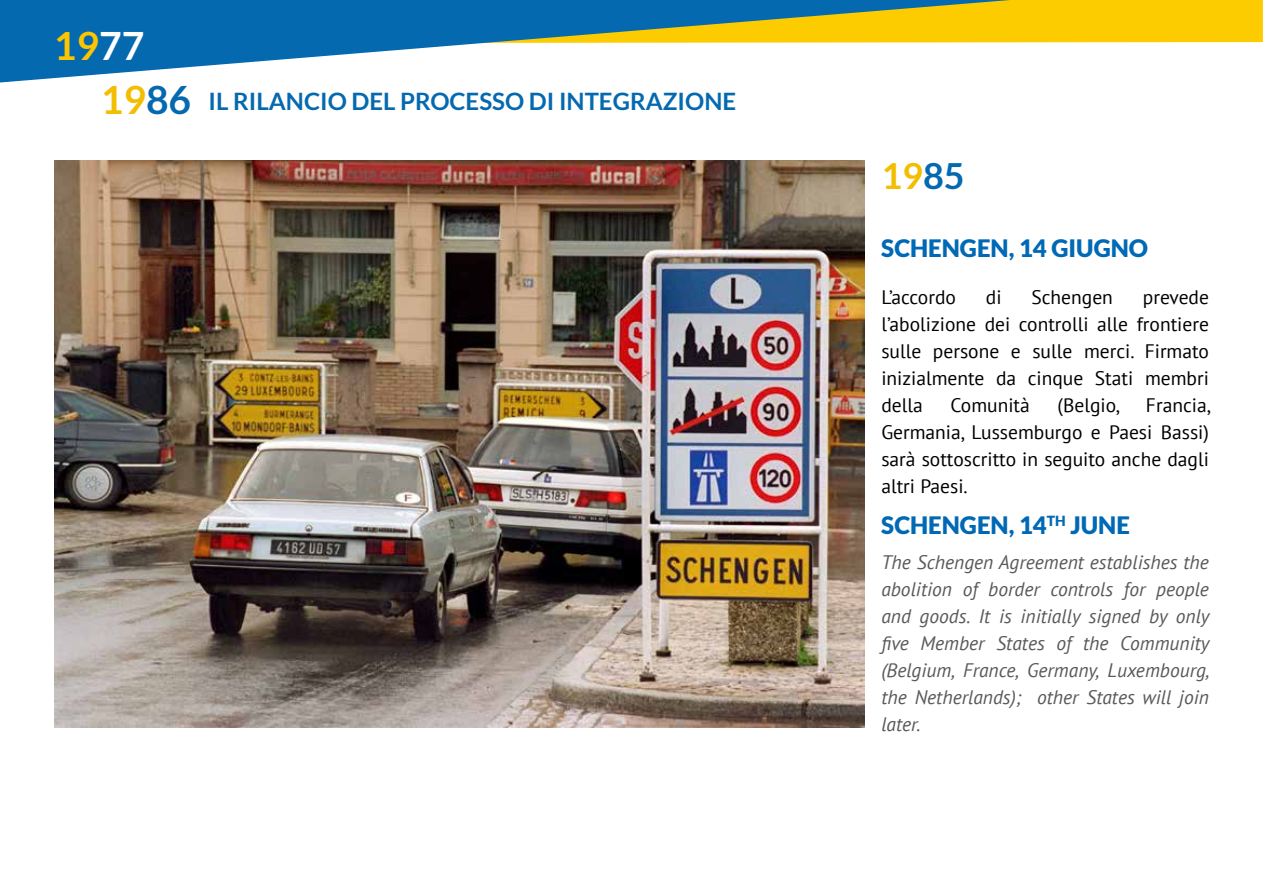
<style>
.page{position:relative;width:1263px;height:893px;background:#fff}
.page>*{position:absolute;margin:0;border:0;box-sizing:border-box;transform-origin:0 0}
.t1{font:700 39px "Lato";color:#fcc500}
.t2{font:700 36px "Lato";color:#f3be00}
.t3{font:700 24px "Lato";color:#0569b0}
.t4{font:900 24px "Lato";color:#0069b5}
.t5{font:19.5px/27px "PT Sans";color:#000;text-align:justify}
.t6{font:italic 19.5px/27px "PT Sans";color:#5b5958;text-align:justify}
.s1{color:#fff}
.s2{font-size:39px;color:#f3be00}
.s3{font-size:39px}
.s4{color:#0569b0}
</style>
<div class="page">
<div style="left:1010px;top:0;width:252px;height:43px;background:#fccc00"></div>
<svg style="left:0;top:0;width:1010px;height:83px"></svg>
<svg style="left:1262px;top:0;width:1px;height:43px"></svg>
<img style="left:54px;top:160px;width:810px;height:567px">
<h1 class="t1" style="left:54px;top:24px;width:92px">19<span class="s1">77</span></h1>
<p class="t3" style="left:101px;top:87px;width:637px"><span class="s2">19</span><span class="s3">86</span> IL RILANCIO DEL PROCESSO DI INTEGRAZIONE</p>
<h2 class="t2" style="left:881px;top:155px;width:85px">19<span class="s4">85</span></h2>
<p class="t4" style="left:881px;top:235px;width:268px">SCHENGEN, 14 GIUGNO</p>
<p class="t5" style="left:881px;top:283px;width:76px">L’accordo</p>
<p class="t5" style="left:986px;top:283px;width:17px">di</p>
<p class="t5" style="left:1031px;top:283px;width:83px">Schengen</p>
<p class="t5" style="left:881px;top:283px;width:329px;text-indent:261px">prevede l’abolizione dei controlli alle frontiere sulle persone e sulle merci. Firmato inizialmente da cinque Stati membri della</p>
<p class="t5" style="left:950px;top:391px;width:81px">Comunità</p>
<p class="t5" style="left:1057px;top:391px;width:64px">(Belgio,</p>
<p class="t5" style="left:881px;top:391px;width:331px;text-indent:265px">Francia, Germania, Lussemburgo e Paesi Bassi) sarà sottoscritto in seguito anche dagli altri Paesi.</p>
<p class="t4" style="left:881px;top:511px;width:250px">SCHENGEN, 14<sup>TH</sup> JUNE</p>
<p class="t6" style="left:881px;top:549px;width:330px">The Schengen Agreement establishes the abolition of border controls for people and goods. It is initially signed by only five Member States of the Community (Belgium, France, Germany, Luxembourg, the Netherlands); other States will join later.</p>
</div>
